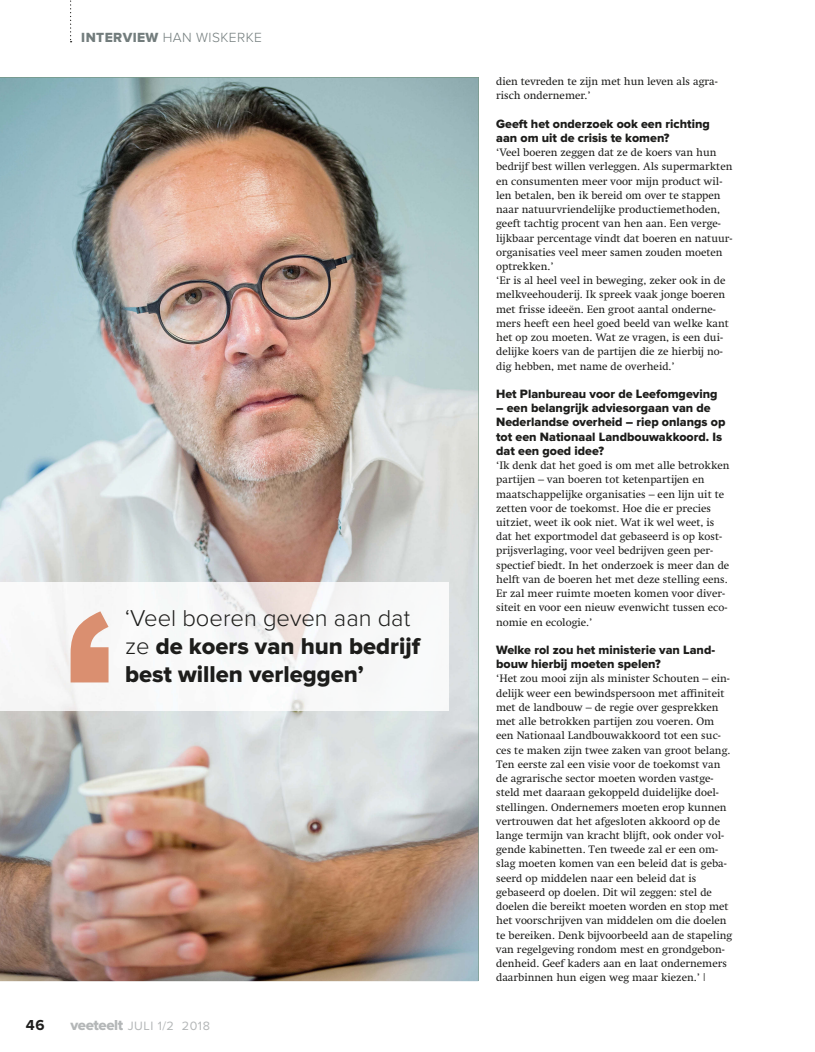
<style>
.page{position:relative;width:815px;height:1052px;background:#fff}
.page>*{position:absolute;margin:0;border:0;box-sizing:border-box;transform-origin:0 0}
.t1{font:23.75px/28.5px "Proxima Nova Extrabld";color:#1d1d1b}
.t2{font:300 23.75px "Proxima Nova";color:#1d1d1b}
.t3{font:15px "Proxima Nova Bold 39";color:#1d1d1b}
.t4{font:300 13.75px "Proxima Nova";letter-spacing:.03em;color:#727c7c}
.t5{font:12.5px/14.2px "Proxima Nova Extrabld";color:#1d1d1b}
.t6{font:12.5px "Proxima Nova Regular 41";letter-spacing:.04em;color:#b4b7b8}
.t7{font:11px/14.2px "Swift LT Pro Regular 11";color:#1d1d1b}
.s1{font-family:"Proxima Nova Extrabld";font-weight:400}
.s2{font-family:"Proxima Nova";font-weight:300}
.s3{font-family:"Proxima Nova Extrabld";font-size:15px}
.s4{font-family:"Univers LT Pro 45";font-weight:300}
</style>
<div class="page">
<img style="left:0;top:78px;width:478px;height:903px">
<img style="left:0;top:583px;width:448px;height:128px">
<svg style="left:71px;top:611px;width:37px;height:71px"></svg>
<svg style="left:70px;top:0;width:2px;height:42px"></svg>
<p class="t4" style="left:81px;top:30px;width:182px"><span class="s1">INTERVIEW</span> HAN WISKERKE</p>
<h1 class="t2" style="left:125px;top:604px;width:286px">‘Veel boeren geven aan dat</h1>
<h1 class="t1" style="left:125px;top:632px;width:296px"><span class="s2">ze</span> de koers van hun bedrijf best willen verleggen’</h1>
<h2 class="t3" style="left:26px;top:1016px;width:20px">46</h2>
<p class="t6" style="left:71px;top:1018px;width:141px"><span class="s3">veeteelt</span> JULI 1/2 2018</p>
<p class="t7" style="left:496px;top:74px;width:223px">dien tevreden te zĳn met hun leven als agra&shy;risch ondernemer.’</p>
<p class="t5" style="left:496px;top:117px;width:215px">Geeft het onderzoek ook een richting aan om uit de crisis te komen?</p>
<p class="t7" style="left:496px;top:145px;width:238px">‘Veel boeren zeggen dat ze de koers van hun bedrĳf best willen verleggen. Als supermarkten en consumenten meer voor mĳn product wil&shy;len betalen, ben ik bereid om over te stappen naar natuurvriendelĳke productiemethoden, geeft tachtig procent van hen aan. Een verge&shy;lĳkbaar percentage vindt dat boeren en natuur&shy;organisaties veel meer samen zouden moeten optrekken.’<br>‘Er is al heel veel in beweging, zeker ook in de melkveehouderĳ. Ik spreek vaak jonge boeren met frisse ideeën. Een groot aantal onderne&shy;mers heeft een heel goed beeld van welke kant het op zou moeten. Wat ze vragen, is een dui&shy;delĳke koers van de partĳen die ze hierbĳ no&shy;dig hebben, met name de overheid.’</p>
<p class="t5" style="left:496px;top:387px;width:223px">Het Planbureau voor de Leefomgeving</p>
<p class="t5" style="left:496px;top:401px;width:231px">– een belangrijk adviesorgaan van de Nederlandse overheid – riep onlangs op tot een Nationaal Landbouwakkoord. Is dat een goed idee?</p>
<p class="t7" style="left:496px;top:458px;width:235px">‘Ik denk dat het goed is om met alle betrokken partĳen – van boeren tot ketenpartĳen en maatschappelĳke organisaties – een lĳn uit te zetten voor de toekomst. Hoe die er precies uitziet, weet ik ook niet. Wat ik wel weet, is dat het exportmodel dat gebaseerd is op kost&shy;prĳsverlaging, voor veel bedrĳven geen per&shy;spectief biedt. In het onderzoek is meer dan de helft van de boeren het met deze stelling eens.<br>Er zal meer ruimte moeten komen voor diver&shy;siteit en voor een nieuw evenwicht tussen eco&shy;nomie en ecologie.’</p>
<p class="t5" style="left:496px;top:643px;width:220px">Welke rol zou het ministerie van Land&shy;bouw hierbij moeten spelen?</p>
<p class="t7" style="left:496px;top:671px;width:237px">‘Het zou mooi zĳn als minister Schouten – ein&shy;delĳk weer een bewindspersoon met affiniteit met de landbouw – de regie over gesprekken met alle betrokken partĳen zou voeren. Om een Nationaal Landbouwakkoord tot een suc&shy;ces te maken zĳn twee zaken van groot belang.<br>Ten eerste zal een visie voor de toekomst van de agrarische sector moeten worden vastge&shy;steld met daaraan gekoppeld duidelĳke doel&shy;stellingen. Ondernemers moeten erop kunnen vertrouwen dat het afgesloten akkoord op de lange termĳn van kracht blĳft, ook onder vol&shy;gende kabinetten. Ten tweede zal er een om&shy;slag moeten komen van een beleid dat is geba&shy;seerd op middelen naar een beleid dat is gebaseerd op doelen. Dit wil zeggen: stel de doelen die bereikt moeten worden en stop met het voorschrĳven van middelen om die doelen te bereiken . Denk bĳvoorbeeld aan de stapeling van regelgeving rondom mest en grondgebon&shy;denheid. Geef kaders aan en laat ondernemers daarbinnen hun eigen weg maar kiezen.’ <span class="s4">l</span></p>
</div>
